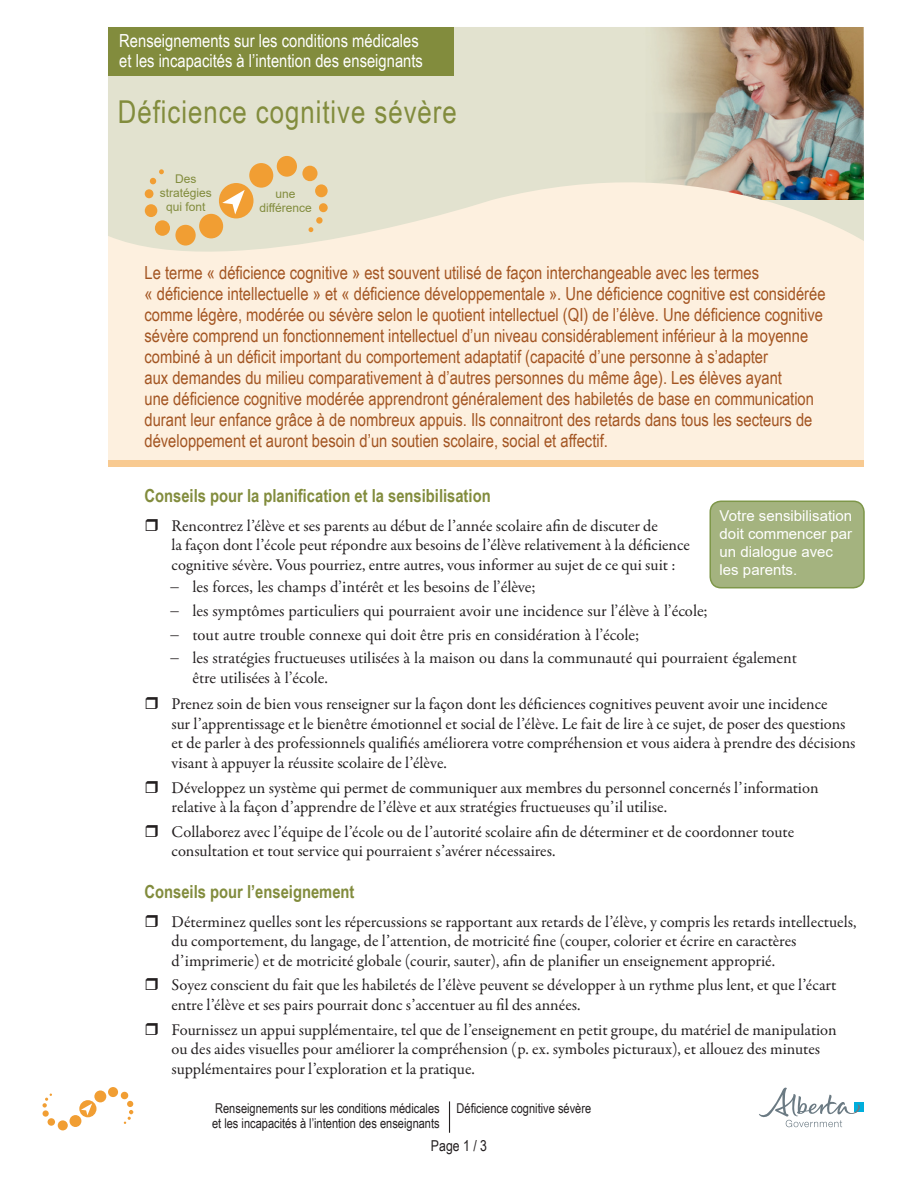
<style>
.page{position:relative;width:918px;height:1188px;background:#fff}
.page>*{position:absolute;margin:0;border:0;box-sizing:border-box;transform-origin:0 0}
.t1{font:31.5px "Arial Narrow";letter-spacing:.03em;color:#828c3d}
.TexteBrunRouge{font:18px/21px "Arial Narrow";color:#a35522}
.t2{font:18px/20.2px "Arial Narrow";color:#fff}
.TitreVertPetit{font:700 18px "Arial Narrow";color:#828c3d}
.t3{font:16.5px/19.5px "Garamond Premr Pro";color:#231f20}
.t4{font:16.5px/19.8px "Adobe Garamond Pro";color:#231f20}
.t5{font:15px/18px "Arial";color:#fff}
.t6{font:15px "Arial Narrow";color:#231f20}
.t7{font:13.5px/15px "Arial Narrow";color:#231f20}
.t8{font:12px/14.4px "Arial";color:#828c3d;text-align:center}
</style>
<div class="page">
<div style="left:854px;top:1103px;width:10px;height:9px;background:#00aedc"></div>
<svg style="left:759px;top:1088px;width:101px;height:39px"></svg>
<div style="left:79px;top:1100px;width:17px;height:17px;background:#f19e33;border-radius:50%"></div>
<div style="left:70px;top:1115px;width:11px;height:12px;background:#f19e33;border-radius:50%"></div>
<div style="left:58px;top:1120px;width:10px;height:10px;background:#f19e33;border-radius:50%"></div>
<div style="left:48px;top:1118px;width:7px;height:8px;background:#f19e33;border-radius:50%"></div>
<div style="left:43px;top:1110px;width:6px;height:7px;background:#f19e33;border-radius:50%"></div>
<svg style="left:42px;top:1094px;width:10px;height:14px"></svg>
<div style="left:94px;top:1090px;width:12px;height:12px;background:#f19e33;border-radius:50%"></div>
<div style="left:108px;top:1087px;width:10px;height:10px;background:#f19e33;border-radius:50%"></div>
<div style="left:121px;top:1092px;width:7px;height:7px;background:#f19e33;border-radius:50%"></div>
<svg style="left:124px;top:1101px;width:9px;height:23px"></svg>
<svg style="left:81px;top:1103px;width:11px;height:12px"></svg>
<div style="left:108px;top:108px;width:756px;height:356px;background:#fdf0df"></div>
<svg style="left:108px;top:27px;width:756px;height:225px;fill:#e2e2cf"></svg>
<img style="left:607px;top:27px;width:257px;height:172px">
<div style="left:108px;top:460px;width:756px;height:7px;background:#f8ca91"></div>
<div style="left:108px;top:27px;width:346px;height:49px;background:#828c3d"></div>
<div style="left:710px;top:501px;width:154px;height:87px;background:#a4b37f;border-radius:11px"></div>
<div style="left:710px;top:501px;width:155px;height:87px;border:2px solid #7e9749;border-radius:11px"></div>
<hr style="left:449px;top:1101px;width:1px;height:32px;background:#231f20">
<div style="left:219px;top:183px;width:35px;height:35px;background:#f19e33;border-radius:50%"></div>
<div style="left:199px;top:214px;width:24px;height:24px;background:#f19e33;border-radius:50%"></div>
<div style="left:175px;top:225px;width:21px;height:21px;background:#f19e33;border-radius:50%"></div>
<div style="left:155px;top:220px;width:15px;height:16px;background:#f19e33;border-radius:50%"></div>
<div style="left:145px;top:204px;width:12px;height:13px;background:#f19e33;border-radius:50%"></div>
<div style="left:145px;top:189px;width:8px;height:9px;background:#f19e33;border-radius:50%"></div>
<svg style="left:150px;top:169px;width:14px;height:15px"></svg>
<div style="left:249px;top:163px;width:24px;height:25px;background:#f19e33;border-radius:50%"></div>
<div style="left:277px;top:156px;width:20px;height:21px;background:#f19e33;border-radius:50%"></div>
<div style="left:302px;top:166px;width:16px;height:15px;background:#f19e33;border-radius:50%"></div>
<div style="left:315px;top:184px;width:13px;height:13px;background:#f19e33;border-radius:50%"></div>
<div style="left:319px;top:203px;width:9px;height:9px;background:#f19e33;border-radius:50%"></div>
<div style="left:316px;top:217px;width:7px;height:7px;background:#f19e33;border-radius:50%"></div>
<svg style="left:309px;top:227px;width:4px;height:5px"></svg>
<svg style="left:222px;top:190px;width:23px;height:24px"></svg>
<p class="t2" style="left:119px;top:30px;width:305px">Renseignements sur les conditions médicales et les incapacités à l’intention des enseignants</p>
<p class="t1" style="left:118px;top:89px;width:340px">Déficience cognitive sévère</p>
<p class="t8" style="left:175px;top:171px;width:23px">Des</p>
<p class="t8" style="left:160px;top:186px;width:54px">stratégies qui font</p>
<p class="t8" style="left:259px;top:187px;width:54px">une différence</p>
<p class="TexteBrunRouge" style="left:145px;top:261px;width:683px">Le terme « déficience cognitive » est souvent utilisé de façon interchangeable avec les termes<br>« déficience intellectuelle » et « déficience développementale ». Une déficience cognitive est considérée comme légère, modérée ou sévère selon le quotient intellectuel (QI) de l’élève. Une déficience cognitive sévère comprend un fonctionnement intellectuel d’un niveau considérablement inférieur à la moyenne combiné à un déficit important du comportement adaptatif (capacité d’une personne à s’adapter<br>aux demandes du milieu comparativement à d’autres personnes du même âge). Les élèves ayant<br>une déficience cognitive modérée apprendront généralement des habiletés de base en communication durant leur enfance grâce à de nombreux appuis. Ils connaitront des retards dans tous les secteurs de développement et auront besoin d’un soutien scolaire, social et affectif.</p>
<p class="TitreVertPetit" style="left:145px;top:482px;width:348px">Conseils pour la planification et la sensibilisation</p>
<p class="t3" style="left:172px;top:516px;width:520px">Rencontrez l’élève et ses parents au début de l’année scolaire afin de discuter de<br>la façon dont l’école peut répondre aux besoins de l’élève relativement à la déficience cognitive sévère. Vous pourriez, entre autres, vous informer au sujet de ce qui suit :</p>
<p class="t4" style="left:170px;top:578px;width:367px">− les forces, les champs d’intérêt et les besoins de l’élève;</p>
<p class="t4" style="left:170px;top:601px;width:539px">− les symptômes particuliers qui pourraient avoir une incidence sur l’élève à l’école;</p>
<p class="t4" style="left:170px;top:625px;width:471px">− tout autre trouble connexe qui doit être pris en considération à l’école;</p>
<p class="t4" style="left:193px;top:649px;width:606px;text-indent:-22px">− les stratégies fructueuses utilisées à la maison ou dans la communauté qui pourraient également être utilisées à l’école.</p>
<p class="t3" style="left:172px;top:695px;width:686px">Prenez soin de bien vous renseigner sur la façon dont les déficiences cognitives peuvent avoir une incidence<br>sur l’apprentissage et le bienêtre émotionnel et social de l’élève. Le fait de lire à ce sujet, de poser des questions et de parler à des professionnels qualifiés améliorera votre compréhension et vous aidera à prendre des décisions visant à appuyer la réussite scolaire de l’élève.</p>
<p class="t3" style="left:172px;top:778px;width:649px">Développez un système qui permet de communiquer aux membres du personnel concernés l’information relative à la façon d’apprendre de l’élève et aux stratégies fructueuses qu’il utilise.</p>
<p class="t3" style="left:172px;top:822px;width:624px">Collaborez avec l’équipe de l’école ou de l’autorité scolaire afin de déterminer et de coordonner toute consultation et tout service qui pourraient s’avérer nécessaires.</p>
<p class="TitreVertPetit" style="left:145px;top:878px;width:211px">Conseils pour l’enseignement</p>
<p class="t3" style="left:172px;top:912px;width:686px">Déterminez quelles sont les répercussions se rapportant aux retards de l’élève, y compris les retards intellectuels, du comportement, du langage, de l’attention, de motricité fine (couper, colorier et écrire en caractères d’imprimerie) et de motricité globale (courir, sauter), afin de planifier un enseignement approprié.</p>
<p class="t3" style="left:172px;top:976px;width:667px">Soyez conscient du fait que les habiletés de l’élève peuvent se développer à un rythme plus lent, et que l’écart entre l’élève et ses pairs pourrait donc s’accentuer au fil des années.</p>
<p class="t3" style="left:172px;top:1020px;width:667px">Fournissez un appui supplémentaire, tel que de l’enseignement en petit groupe, du matériel de manipulation ou des aides visuelles pour améliorer la compréhension (p. ex. symboles picturaux), et allouez des minutes supplémentaires pour l’exploration et la pratique.</p>
<p class="t5" style="left:720px;top:507px;width:134px">Votre sensibilisation doit commencer par un dialogue avec les parents.</p>
<p class="t7" style="left:212px;top:1100px;width:229px">Renseignements sur les conditions médicales et les incapacités à l’intention des enseignants</p>
<p class="t7" style="left:457px;top:1101px;width:136px">Déficience cognitive sévère</p>
<p class="t6" style="left:431px;top:1135px;width:58px">Page 1 / 3</p>
</div>
